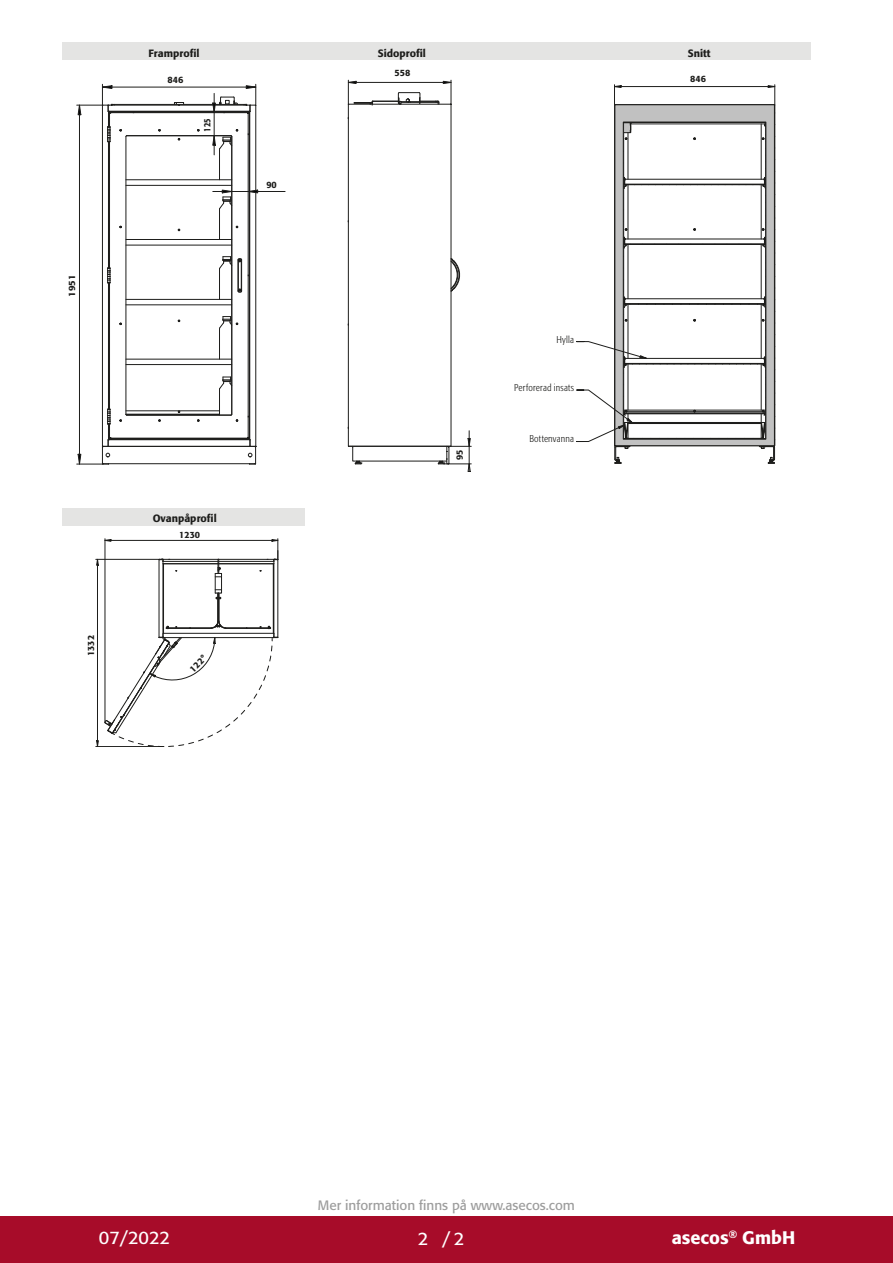
<style>
.page{position:relative;width:893px;height:1263px;background:#fff}
.page>*{position:absolute;margin:0;border:0;box-sizing:border-box;transform-origin:0 0}
.t1{font:500 18px "Formata Pro";color:#fff}
.t2{font:18px "Formata Pro";color:#fff}
.t3{font:13.5px "Formata Pro";color:#9d9d9d}
.t4{font:500 10.5px "Formata Pro";color:#1d1d1b}
.t5{font:300 condensed 9.75px "Formata Pro";letter-spacing:.02em;color:#1d1d1b}
.t6{font:500 9.15px "Formata Pro";color:#1d1d1b}
.t7{font:500 9.15px "Formata Pro";color:#1d1d1b;scale:1.05 1}
.t8{font:500 9.15px "Formata Pro";color:#1d1d1b;scale:.84 1}
.t9{font:500 9px "Formata Pro";color:#1d1d1b}
</style>
<div class="page">
<div style="left:0;top:1216px;width:893px;height:47px;background:#a70c29"></div>
<div style="left:63px;top:43px;width:748px;height:17px;background:#e4e4e3"></div>
<svg style="left:450px;top:258px;width:11px;height:34px"></svg>
<hr style="left:451px;top:104px;width:1px;height:342px;background:#1d1d1b">
<hr style="left:348px;top:104px;width:1px;height:342px;background:#1d1d1b">
<svg style="left:348px;top:427px;width:123px;height:45px"></svg>
<svg style="left:347px;top:80px;width:105px;height:25px"></svg>
<svg style="left:77px;top:84px;width:208px;height:381px"></svg>
<div style="left:614px;top:105px;width:1px;height:341px;border:1px solid #1d1d1b"></div>
<hr style="left:620px;top:104px;width:149px;height:1px;background:#1d1d1b">
<svg style="left:766px;top:446px;width:9px;height:18px"></svg>
<svg style="left:614px;top:287px;width:1px;height:43px"></svg>
<svg style="left:617px;top:107px;width:156px;height:337px"></svg>
<div style="left:615px;top:105px;width:160px;height:341px;border:1px solid #1d1d1b"></div>
<svg style="left:576px;top:385px;width:190px;height:79px"></svg>
<svg style="left:576px;top:337px;width:78px;height:42px"></svg>
<hr style="left:621px;top:86px;width:147px;height:1px;background:#1d1d1b">
<svg style="left:768px;top:85px;width:8px;height:20px"></svg>
<svg style="left:614px;top:85px;width:152px;height:55px"></svg>
<div style="left:63px;top:508px;width:242px;height:17px;background:#e4e4e3"></div>
<svg style="left:96px;top:539px;width:183px;height:208px"></svg>
<hr style="left:97px;top:565px;width:1px;height:176px;background:#1d1d1b">
<hr style="left:96px;top:559px;width:63px;height:1px;background:#1d1d1b">
<hr style="left:96px;top:746px;width:68px;height:1px;background:#1d1d1b">
<p class="t7" style="left:66px;top:297px;width:23px;rotate:-90deg">1951</p>
<p class="t9" style="left:85px;top:656px;width:22px;rotate:-90deg">1332</p>
<p class="t4" style="left:149px;top:46px;width:52px">Framprofil</p>
<p class="t4" style="left:378px;top:46px;width:50px">Sidoprofil</p>
<p class="t4" style="left:688px;top:46px;width:24px">Snitt</p>
<p class="t6" style="left:395px;top:67px;width:17px">558</p>
<p class="t9" style="left:690px;top:73px;width:17px">846</p>
<p class="t6" style="left:168px;top:74px;width:17px">846</p>
<p class="t8" style="left:201px;top:132px;width:18px;rotate:-90deg">125</p>
<p class="t6" style="left:266px;top:179px;width:12px">90</p>
<p class="t4" style="left:153px;top:511px;width:66px">Ovanpåprofil</p>
<p class="t9" style="left:179px;top:529px;width:22px">1230</p>
<p class="t9" style="left:187px;top:666px;width:20px;rotate:-45deg">122°</p>
<p class="t6" style="left:453px;top:460px;width:12px;rotate:-90deg">95</p>
<p class="t5" style="left:556px;top:333px;width:19px">Hylla</p>
<p class="t5" style="left:514px;top:381px;width:61px">Perforerad insats</p>
<p class="t5" style="left:529px;top:432px;width:46px">Bottenvanna</p>
<p class="t3" style="left:318px;top:1196px;width:259px">Mer information finns på www.asecos.com</p>
<h1 class="t2" style="left:99px;top:1225px;width:73px">07/2022</h1>
<h1 class="t2" style="left:418px;top:1227px;width:48px">2 /2</h1>
<h1 class="t1" style="left:672px;top:1225px;width:125px">asecos<sup>®</sup> GmbH</h1>
</div>
